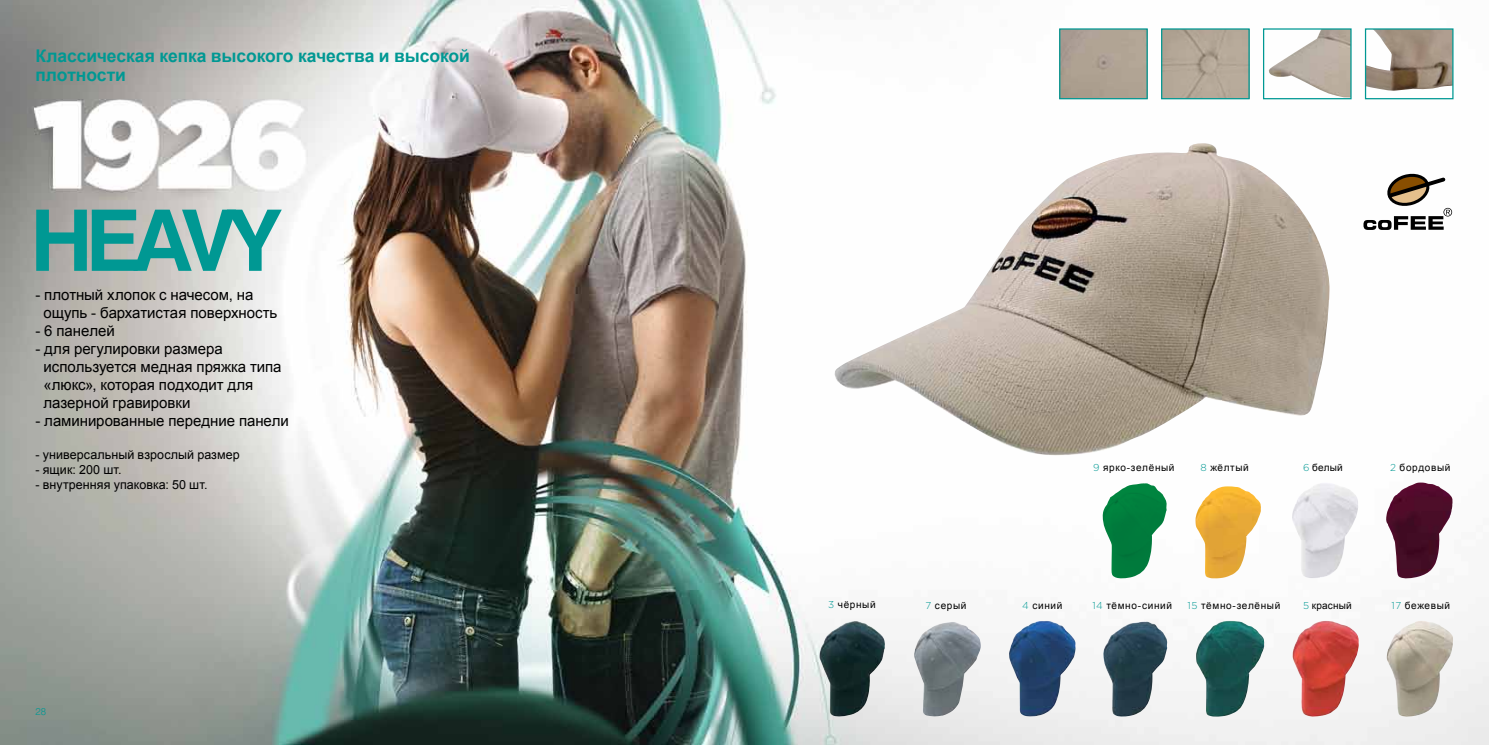
<style>
.page{position:relative;width:1489px;height:745px;background:#fff}
.page>*{position:absolute;margin:0;border:0;box-sizing:border-box;transform-origin:0 0}
.t1{font:700 85px "Swiss 721 BTCE";letter-spacing:-.09em;color:#009893}
.t2{font:700 17.5px/18.8px "Arial";letter-spacing:-.005em;color:#009893}
.t3{font:15px/18px "Arial";letter-spacing:-.005em;color:#000}
.t4{font:12.5px "Arial";letter-spacing:.005em;color:#000}
.t5{font:10px "Arial";letter-spacing:.06em;color:#000}
.t6{font:10px "Arial";letter-spacing:.01em;color:#000}
.t7{font:300 10px "Swiss 721 BTCE";color:#009893}
.s1{font-family:"Gotham";font-weight:300;color:#009893}
</style>
<div class="page">
<img style="left:0;top:0;width:1488px;height:744px">
<img style="left:833px;top:143px;width:496px;height:313px">
<img style="left:1268px;top:30px;width:81px;height:67px">
<div style="left:1262px;top:28px;width:89px;height:71px;border:1px solid #009893"></div>
<img style="left:1162px;top:30px;width:85px;height:67px">
<div style="left:1160px;top:28px;width:89px;height:71px;border:1px solid #009893"></div>
<div style="left:1061px;top:30px;width:84px;height:67px;background:#afa292"></div>
<div style="left:1059px;top:28px;width:88px;height:71px;border:1px solid #009893"></div>
<img style="left:1366px;top:30px;width:85px;height:61px">
<div style="left:1364px;top:28px;width:89px;height:71px;border:1px solid #009893"></div>
<img style="left:818px;top:620px;width:67px;height:96px">
<img style="left:1008px;top:620px;width:67px;height:96px">
<img style="left:1102px;top:621px;width:65px;height:95px">
<img style="left:1195px;top:620px;width:69px;height:96px">
<img style="left:1292px;top:620px;width:66px;height:96px">
<img style="left:1386px;top:620px;width:66px;height:96px">
<img style="left:913px;top:621px;width:68px;height:95px">
<svg style="left:1363px;top:174px;width:88px;height:56px"></svg>
<img style="left:1102px;top:483px;width:64px;height:95px">
<img style="left:1195px;top:486px;width:65px;height:92px">
<img style="left:1291px;top:482px;width:67px;height:96px">
<img style="left:1385px;top:482px;width:67px;height:96px">
<p class="t2" style="left:35px;top:47px;width:436px">Классическая кепка высокого качества и высокой плотности</p>
<h1 class="t1" style="left:30px;top:184px;width:252px">HEAVY</h1>
<p class="t3" style="left:43px;top:285px;width:235px;text-indent:-8px">- плотный хлопок с начесом, на ощупь - бархатистая поверхность</p>
<p class="t3" style="left:35px;top:321px;width:81px">- 6 панелей</p>
<p class="t3" style="left:43px;top:339px;width:239px;text-indent:-8px">- для регулировки размера используется медная пряжка типа «люкс», которая подходит для лазерной гравировки</p>
<p class="t3" style="left:35px;top:411px;width:255px">- ламинированные передние панели</p>
<p class="t4" style="left:35px;top:446px;width:206px">- универсальный взрослый размер</p>
<p class="t4" style="left:35px;top:461px;width:88px">- ящик: 200 шт.</p>
<p class="t4" style="left:35px;top:476px;width:173px">- внутренняя упаковка: 50 шт.</p>
<p class="t7" style="left:35px;top:704px;width:12px">28</p>
<p class="t5" style="left:1093px;top:460px;width:83px"><span class="s1">9</span> ярко-зелёный</p>
<p class="t5" style="left:1200px;top:460px;width:50px"><span class="s1">8</span> жёлтый</p>
<p class="t5" style="left:1303px;top:460px;width:41px"><span class="s1">6</span> белый</p>
<p class="t5" style="left:1389px;top:460px;width:62px"><span class="s1">2</span> бордовый</p>
<p class="t5" style="left:828px;top:597px;width:49px"><span class="s1">3</span> чёрный</p>
<p class="t5" style="left:925px;top:598px;width:42px"><span class="s1">7</span> серый</p>
<p class="t5" style="left:1022px;top:598px;width:42px"><span class="s1">4</span> синий</p>
<p class="t5" style="left:1092px;top:598px;width:81px"><span class="s1">14</span> тёмно-синий</p>
<p class="t5" style="left:1187px;top:598px;width:94px"><span class="s1">15</span> тёмно-зелёный</p>
<p class="t6" style="left:1303px;top:598px;width:50px"><span class="s1">5</span> красный</p>
<p class="t5" style="left:1391px;top:598px;width:60px"><span class="s1">17</span> бежевый</p>
</div>
